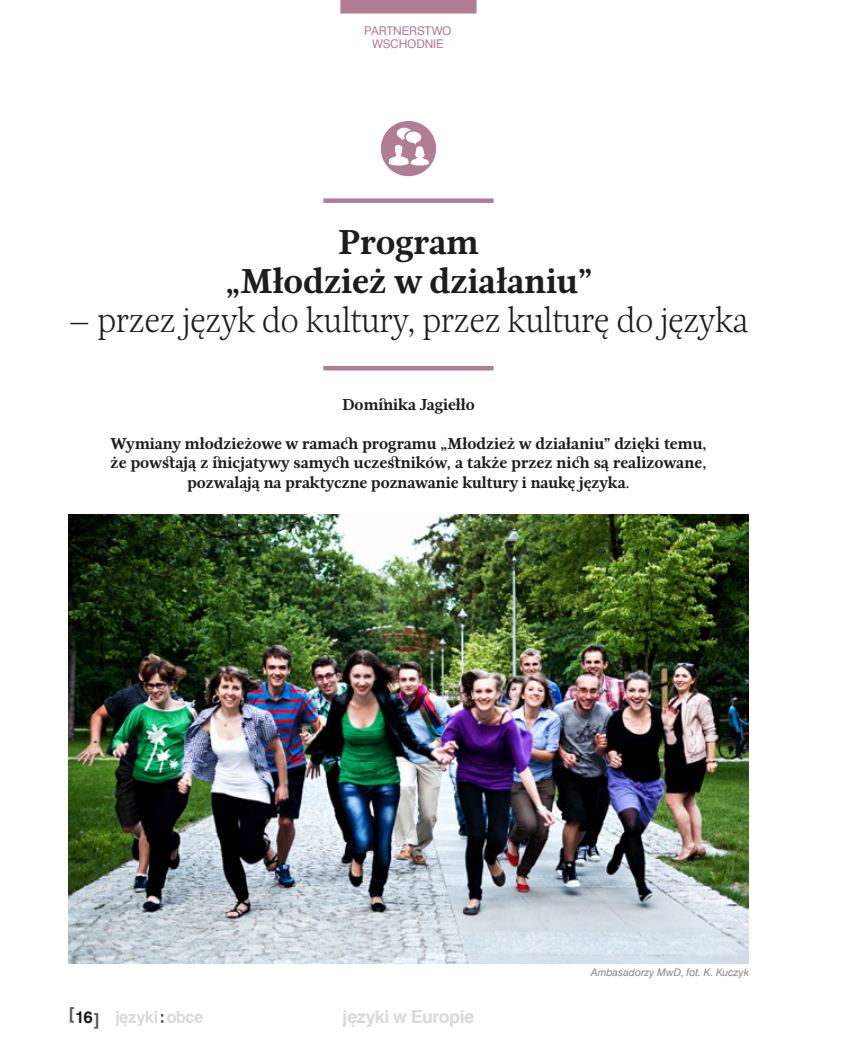
<style>
.page{position:relative;width:851px;height:1063px;background:#fff}
.page>*{position:absolute;margin:0;border:0;box-sizing:border-box;transform-origin:0 0}
.t1{font:100 36px "Nyte";letter-spacing:-.015em;color:#1d1d1b}
.t2{font:700 36px/39px "Nyte";color:#1d1d1b;text-align:center}
.t3{font:700 18px "Swiss 721 TL";letter-spacing:-.03em;color:#dadada}
.t4{font:700 16.5px/19.5px "Nyte";color:#1d1d1b;text-align:center}
.t5{font:700 16.5px "Swiss 721 TL";color:#575756}
.t6{font:12px/13.5px "Swiss 721 TL";letter-spacing:-.015em;color:#b17d94;text-align:center}
.t7{font:italic 10.5px "Swiss 721 TL";letter-spacing:-.005em;color:#878787}
.s1{color:#1d1d1b}
</style>
<div class="page">
<img style="left:68px;top:515px;width:680px;height:449px">
<div style="left:323px;top:198px;width:170px;height:5px;background:#b17d94"></div>
<hr style="left:323px;top:366px;width:170px;height:4px;background:#b17d94">
<svg style="left:380px;top:121px;width:56px;height:56px"></svg>
<svg style="left:115px;top:1011px;width:88px;height:15px"></svg>
<div style="left:340px;top:0;width:136px;height:13px;background:#b17d94"></div>
<p class="t6" style="left:364px;top:24px;width:89px">PARTNERSTWO<br>WSCHODNIE</p>
<h1 class="t2" style="left:225px;top:221px;width:368px">Program<br>„Młodzież w działaniu”</h1>
<h1 class="t1" style="left:68px;top:294px;width:681px">– przez język do kultury, przez kulturę do języka</h1>
<p class="t4" style="left:342px;top:394px;width:134px">Dominika Jagiełło</p>
<p class="t4" style="left:111px;top:433px;width:597px">Wymiany młodzieżowe w ramach programu „Młodzież w działaniu” dzięki temu, że powstają z inicjatywy samych uczestników, a także przez nich są realizowane, pozwalają na praktyczne poznawanie kultury i naukę języka.</p>
<p class="t5" style="left:68px;top:1006px;width:33px">[<span class="s1">16</span>]</p>
<p class="t3" style="left:342px;top:1005px;width:133px">języki w Europie</p>
<p class="t7" style="left:591px;top:966px;width:159px">Ambasadorzy MwD, fot. K. Kuczyk</p>
</div>
